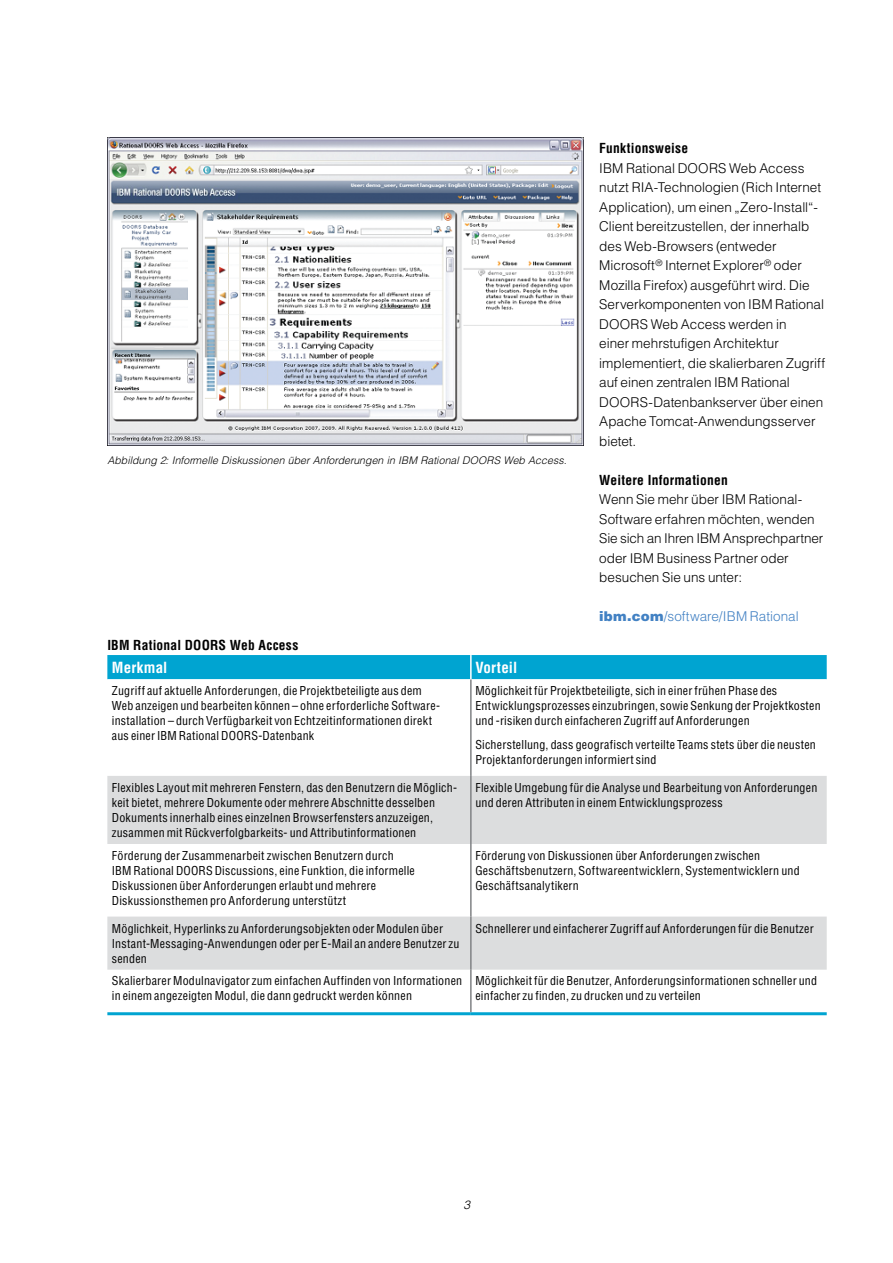
<style>
.page{position:relative;width:893px;height:1263px;background:#fff}
.page>*{position:absolute;margin:0;border:0;box-sizing:border-box;transform-origin:0 0}
.t1{font:700 condensed 15px "Helvetica LT Std";letter-spacing:.01em;color:#fff}
.t2{font:300 13.5px/19.5px "Helvetica";color:#000}
.t3{font:700 condensed 13.5px "Helvetica";letter-spacing:.015em;color:#000}
.t4{font:300 13.5px "Helvetica";color:#4281c3}
.t5{font:condensed 12px/15px "Helvetica";letter-spacing:.02em;color:#000}
.t6{font:italic 300 12px "Helvetica";color:#000}
.t7{font:italic 300 10.5px "Helvetica";letter-spacing:.005em;color:#000}
.s1{font-weight:900}
</style>
<div class="page">
<img style="left:107px;top:137px;width:477px;height:308px">
<div style="left:107px;top:655px;width:720px;height:24px;background:#00a4d1"></div>
<svg style="left:107px;top:776px;width:720px;height:194px;fill:#dcddde"></svg>
<hr style="left:470px;top:679px;width:2px;height:97px;background:#808285">
<hr style="left:470px;top:776px;width:2px;height:68px;background:#808285">
<hr style="left:470px;top:844px;width:2px;height:72px;background:#808285">
<hr style="left:470px;top:916px;width:2px;height:54px;background:#808285">
<hr style="left:470px;top:970px;width:2px;height:42px;background:#808285">
<hr style="left:107px;top:1012px;width:364px;height:3px;background:#00a4d1">
<hr style="left:470px;top:655px;width:2px;height:24px;background:#fff">
<hr style="left:471px;top:1012px;width:356px;height:3px;background:#00a4d1">
<p class="t7" style="left:107px;top:454px;width:461px">Abbildung 2: Informelle Diskussionen über Anforderungen in IBM Rational DOORS Web Access.</p>
<p class="t3" style="left:107px;top:636px;width:192px">IBM Rational DOORS Web Access</p>
<p class="t3" style="left:599px;top:140px;width:90px">Funktionsweise</p>
<p class="t2" style="left:599px;top:158px;width:227px">IBM Rational DOORS Web Access nutzt RIA-Technologien (Rich Internet Application), um einen „Zero-Install“- Client bereitzustellen, der innerhalb des Web-Browsers (entweder Microsoft<sup>®</sup> Internet Explorer<sup>®</sup> oder Mozilla Firefox) ausgeführt wird. Die Serverkomponenten von IBM Rational DOORS Web Access werden in<br>einer mehrstufigen Architektur implementiert, die skalierbaren Zugriff auf einen zentralen IBM Rational DOORS-Datenbankserver über einen Apache Tomcat-Anwendungsserver bietet.</p>
<p class="t3" style="left:599px;top:471px;width:130px">Weitere Informationen</p>
<p class="t2" style="left:599px;top:489px;width:226px">Wenn Sie mehr über IBM Rational-<br>Software erfahren möchten, wenden<br>Sie sich an Ihren IBM Ansprechpartner oder IBM Business Partner oder besuchen Sie uns unter:</p>
<p class="t4" style="left:599px;top:608px;width:201px"><span class="s1">ibm.com</span>/software/IBM Rational</p>
<p class="t1" style="left:112px;top:658px;width:57px">Merkmal</p>
<p class="t1" style="left:475px;top:658px;width:43px">Vorteil</p>
<p class="t5" style="left:112px;top:683px;width:330px">Zugriff auf aktuelle Anforderungen, die Projektbeteiligte aus dem Web anzeigen und bearbeiten können – ohne erforderliche Software&shy;installation – durch Verfügbarkeit von Echtzeitinformationen direkt aus einer IBM Rational DOORS-Datenbank</p>
<p class="t5" style="left:475px;top:683px;width:347px">Möglichkeit für Projektbeteiligte, sich in einer frühen Phase des<br>Entwicklungsprozesses einzubringen, sowie Senkung der Projektkosten und -risiken durch einfacheren Zugriff auf Anforderungen</p>
<p class="t5" style="left:475px;top:737px;width:342px">Sicherstellung, dass geografisch verteilte Teams stets über die neusten<br>Projektanforderungen informiert sind</p>
<p class="t5" style="left:112px;top:780px;width:347px">Flexibles Layout mit mehreren Fenstern, das den Benutzern die Möglich&shy;keit bietet, mehrere Dokumente oder mehrere Abschnitte desselben Dokuments innerhalb eines einzelnen Browserfensters anzuzeigen, zusammen mit Rückverfolgbarkeits- und Attributinformationen</p>
<p class="t5" style="left:475px;top:780px;width:343px">Flexible Umgebung für die Analyse und Bearbeitung von Anforderungen und deren Attributen in einem Entwicklungsprozess</p>
<p class="t5" style="left:112px;top:848px;width:305px">Förderung der Zusammenarbeit zwischen Benutzern durch IBM Rational DOORS Discussions, eine Funktion, die informelle Diskussionen über Anforderungen erlaubt und mehrere Diskussionsthemen pro Anforderung unterstützt</p>
<p class="t5" style="left:475px;top:848px;width:326px">Förderung von Diskussionen über Anforderungen zwischen<br>Geschäftsbenutzern, Softwareentwicklern, Systementwicklern und<br>Geschäftsanalytikern</p>
<p class="t5" style="left:112px;top:921px;width:349px">Möglichkeit, Hyperlinks zu Anforderungsobjekten oder Modulen über<br>Instant-Messaging-Anwendungen oder per E-Mail an andere Benutzer zu senden</p>
<p class="t5" style="left:475px;top:921px;width:340px">Schnellerer und einfacherer Zugriff auf Anforderungen für die Benutzer</p>
<p class="t5" style="left:112px;top:973px;width:352px">Skalierbarer Modulnavigator zum einfachen Auffinden von Informationen in einem angezeigten Modul, die dann gedruckt werden können</p>
<p class="t5" style="left:475px;top:973px;width:343px">Möglichkeit für die Benutzer, Anforderungsinformationen schneller und einfacher zu finden, zu drucken und zu verteilen</p>
<p class="t6" style="left:463px;top:1197px;width:8px">3</p>
</div>
